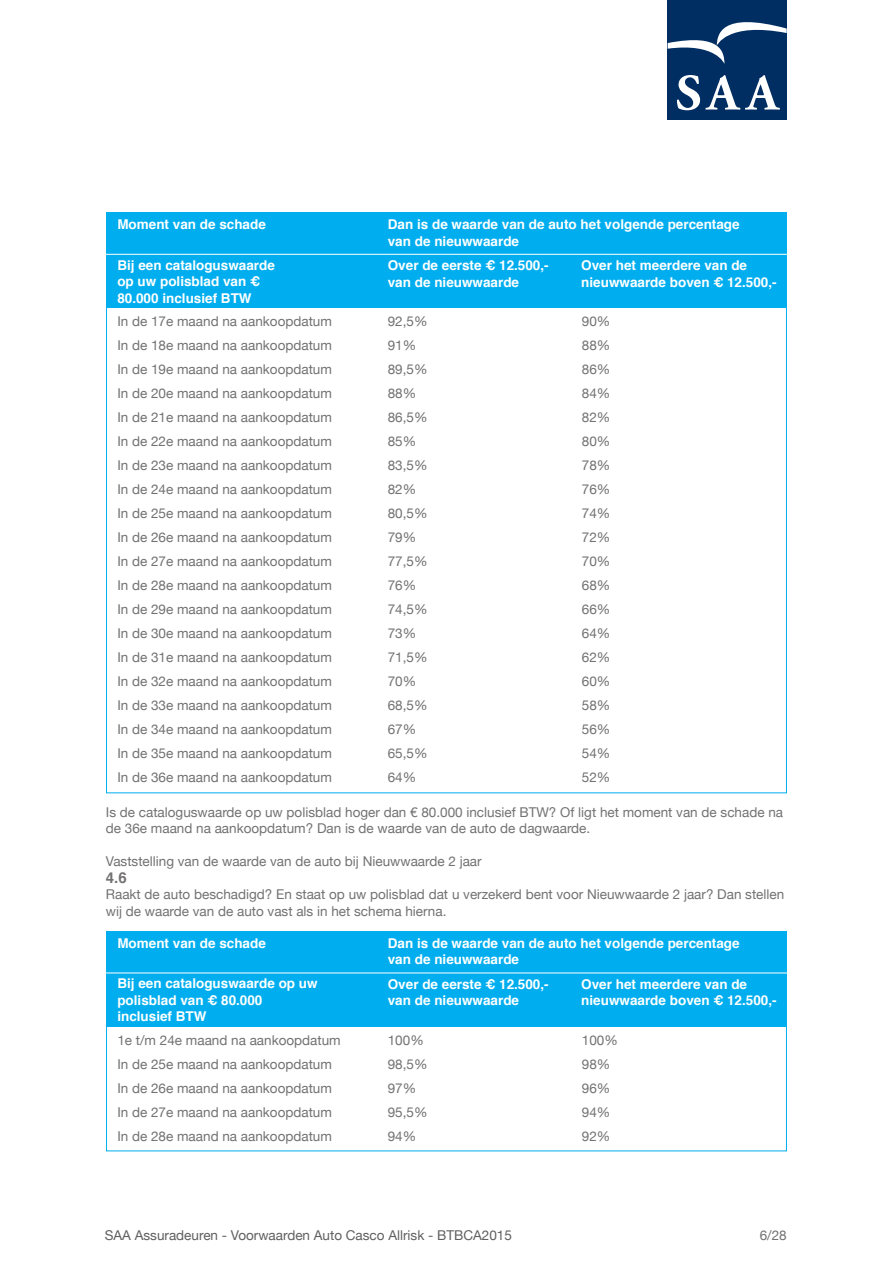
<style>
.page{position:relative;width:893px;height:1263px;background:#fff}
.page>*{position:absolute;margin:0;border:0;box-sizing:border-box;transform-origin:0 0}
.t1{font:700 15px "Helvetica";color:#737172}
.t2{font:13.5px/16.5px "Helvetica Neue";color:#737172}
.t3{font:700 13.5px/16.5px "Helvetica";color:#fff}
.t4{font:13.5px "Helvetica Neue";color:#5f5f5f}
</style>
<div class="page">
<div style="left:668px;top:0;width:119px;height:119px;background:#002e63"></div>
<svg style="left:677px;top:75px;width:103px;height:35px"></svg>
<svg style="left:668px;top:22px;width:119px;height:42px"></svg>
<div style="left:106px;top:213px;width:681px;height:95px;background:#00aeef"></div>
<hr style="left:99px;top:254px;width:693px;height:1px;background:#fff">
<div style="left:106px;top:931px;width:681px;height:95px;background:#00aeef"></div>
<div style="left:106px;top:951px;width:681px;height:200px;border:1px solid #00aeef"></div>
<hr style="left:99px;top:972px;width:693px;height:1px;background:#fff">
<p class="t3" style="left:117px;top:216px;width:150px">Moment van de schade</p>
<p class="t3" style="left:117px;top:257px;width:159px">Bij een cataloguswaarde op uw polisblad van €<br>80.000 inclusief BTW</p>
<p class="t2" style="left:117px;top:314px;width:216px">In de 17e maand na aankoopdatum</p>
<p class="t2" style="left:117px;top:338px;width:216px">In de 18e maand na aankoopdatum</p>
<p class="t2" style="left:117px;top:362px;width:216px">In de 19e maand na aankoopdatum</p>
<p class="t2" style="left:117px;top:386px;width:216px">In de 20e maand na aankoopdatum</p>
<p class="t2" style="left:117px;top:410px;width:216px">In de 21e maand na aankoopdatum</p>
<p class="t2" style="left:117px;top:434px;width:216px">In de 22e maand na aankoopdatum</p>
<p class="t2" style="left:117px;top:458px;width:216px">In de 23e maand na aankoopdatum</p>
<p class="t2" style="left:117px;top:482px;width:216px">In de 24e maand na aankoopdatum</p>
<p class="t2" style="left:117px;top:506px;width:216px">In de 25e maand na aankoopdatum</p>
<p class="t2" style="left:117px;top:530px;width:216px">In de 26e maand na aankoopdatum</p>
<p class="t2" style="left:117px;top:554px;width:216px">In de 27e maand na aankoopdatum</p>
<p class="t2" style="left:117px;top:578px;width:216px">In de 28e maand na aankoopdatum</p>
<p class="t2" style="left:117px;top:602px;width:216px">In de 29e maand na aankoopdatum</p>
<p class="t2" style="left:117px;top:626px;width:216px">In de 30e maand na aankoopdatum</p>
<p class="t2" style="left:117px;top:650px;width:216px">In de 31e maand na aankoopdatum</p>
<p class="t2" style="left:117px;top:674px;width:216px">In de 32e maand na aankoopdatum</p>
<p class="t2" style="left:117px;top:698px;width:216px">In de 33e maand na aankoopdatum</p>
<p class="t2" style="left:117px;top:722px;width:216px">In de 34e maand na aankoopdatum</p>
<p class="t2" style="left:117px;top:746px;width:216px">In de 35e maand na aankoopdatum</p>
<p class="t2" style="left:117px;top:770px;width:216px">In de 36e maand na aankoopdatum</p>
<p class="t3" style="left:388px;top:216px;width:353px">Dan is de waarde van de auto het volgende percentage</p>
<p class="t3" style="left:388px;top:233px;width:133px">van de nieuwwaarde</p>
<p class="t3" style="left:388px;top:257px;width:162px">Over de eerste € 12.500,-</p>
<p class="t3" style="left:388px;top:274px;width:133px">van de nieuwwaarde</p>
<p class="t3" style="left:581px;top:257px;width:167px">Over het meerdere van de</p>
<p class="t3" style="left:581px;top:274px;width:197px">nieuwwaarde boven € 12.500,-</p>
<p class="t2" style="left:388px;top:314px;width:41px">92,5%</p>
<p class="t2" style="left:388px;top:338px;width:30px">91%</p>
<p class="t2" style="left:388px;top:362px;width:41px">89,5%</p>
<p class="t2" style="left:388px;top:386px;width:30px">88%</p>
<p class="t2" style="left:388px;top:410px;width:41px">86,5%</p>
<p class="t2" style="left:388px;top:434px;width:30px">85%</p>
<p class="t2" style="left:388px;top:458px;width:41px">83,5%</p>
<p class="t2" style="left:388px;top:482px;width:30px">82%</p>
<p class="t2" style="left:388px;top:506px;width:41px">80,5%</p>
<p class="t2" style="left:388px;top:530px;width:30px">79%</p>
<p class="t2" style="left:388px;top:554px;width:41px">77,5%</p>
<p class="t2" style="left:388px;top:578px;width:30px">76%</p>
<p class="t2" style="left:388px;top:602px;width:41px">74,5%</p>
<p class="t2" style="left:388px;top:626px;width:30px">73%</p>
<p class="t2" style="left:388px;top:650px;width:41px">71,5%</p>
<p class="t2" style="left:388px;top:674px;width:30px">70%</p>
<p class="t2" style="left:388px;top:698px;width:41px">68,5%</p>
<p class="t2" style="left:388px;top:722px;width:30px">67%</p>
<p class="t2" style="left:388px;top:746px;width:41px">65,5%</p>
<p class="t2" style="left:388px;top:770px;width:30px">64%</p>
<p class="t2" style="left:582px;top:314px;width:30px">90%</p>
<p class="t2" style="left:582px;top:338px;width:30px">88%</p>
<p class="t2" style="left:582px;top:362px;width:30px">86%</p>
<p class="t2" style="left:582px;top:386px;width:30px">84%</p>
<p class="t2" style="left:582px;top:410px;width:30px">82%</p>
<p class="t2" style="left:582px;top:434px;width:30px">80%</p>
<p class="t2" style="left:582px;top:458px;width:30px">78%</p>
<p class="t2" style="left:582px;top:482px;width:30px">76%</p>
<p class="t2" style="left:582px;top:506px;width:30px">74%</p>
<p class="t2" style="left:582px;top:530px;width:30px">72%</p>
<p class="t2" style="left:582px;top:554px;width:30px">70%</p>
<p class="t2" style="left:582px;top:578px;width:30px">68%</p>
<p class="t2" style="left:582px;top:602px;width:30px">66%</p>
<p class="t2" style="left:582px;top:626px;width:30px">64%</p>
<p class="t2" style="left:582px;top:650px;width:30px">62%</p>
<p class="t2" style="left:582px;top:674px;width:30px">60%</p>
<p class="t2" style="left:582px;top:698px;width:30px">58%</p>
<p class="t2" style="left:582px;top:722px;width:30px">56%</p>
<p class="t2" style="left:582px;top:746px;width:30px">54%</p>
<p class="t2" style="left:582px;top:770px;width:30px">52%</p>
<p class="t2" style="left:106px;top:804px;width:679px">Is de cataloguswaarde op uw polisblad hoger dan € 80.000 inclusief BTW? Of ligt het moment van de schade na de 36e maand na aankoopdatum? Dan is de waarde van de auto de dagwaarde.</p>
<p class="t2" style="left:106px;top:854px;width:377px">Vaststelling van de waarde van de auto bij Nieuwwaarde 2 jaar</p>
<p class="t1" style="left:106px;top:865px;width:22px">4.6</p>
<p class="t2" style="left:106px;top:887px;width:680px">Raakt de auto beschadigd? En staat op uw polisblad dat u verzekerd bent voor Nieuwwaarde 2 jaar? Dan stellen wij de waarde van de auto vast als in het schema hierna.</p>
<p class="t3" style="left:117px;top:935px;width:150px">Moment van de schade</p>
<p class="t3" style="left:117px;top:975px;width:202px">Bij een cataloguswaarde op uw polisblad van € 80.000</p>
<p class="t3" style="left:117px;top:1008px;width:91px">inclusief BTW</p>
<p class="t2" style="left:117px;top:1032px;width:225px">1e t/m 24e maand na aankoopdatum</p>
<p class="t2" style="left:117px;top:1056px;width:216px">In de 25e maand na aankoopdatum</p>
<p class="t2" style="left:117px;top:1080px;width:216px">In de 26e maand na aankoopdatum</p>
<p class="t2" style="left:117px;top:1104px;width:216px">In de 27e maand na aankoopdatum</p>
<p class="t2" style="left:117px;top:1128px;width:216px">In de 28e maand na aankoopdatum</p>
<p class="t3" style="left:388px;top:935px;width:353px">Dan is de waarde van de auto het volgende percentage</p>
<p class="t3" style="left:388px;top:951px;width:133px">van de nieuwwaarde</p>
<p class="t3" style="left:388px;top:976px;width:162px">Over de eerste € 12.500,-</p>
<p class="t3" style="left:388px;top:992px;width:133px">van de nieuwwaarde</p>
<p class="t3" style="left:581px;top:976px;width:167px">Over het meerdere van de</p>
<p class="t3" style="left:581px;top:992px;width:197px">nieuwwaarde boven € 12.500,-</p>
<p class="t2" style="left:388px;top:1032px;width:38px">100%</p>
<p class="t2" style="left:388px;top:1056px;width:41px">98,5%</p>
<p class="t2" style="left:388px;top:1080px;width:30px">97%</p>
<p class="t2" style="left:388px;top:1104px;width:41px">95,5%</p>
<p class="t2" style="left:388px;top:1128px;width:30px">94%</p>
<p class="t2" style="left:582px;top:1032px;width:38px">100%</p>
<p class="t2" style="left:582px;top:1056px;width:30px">98%</p>
<p class="t2" style="left:582px;top:1080px;width:30px">96%</p>
<p class="t2" style="left:582px;top:1104px;width:30px">94%</p>
<p class="t2" style="left:582px;top:1128px;width:30px">92%</p>
<p class="t4" style="left:105px;top:1225px;width:409px">SAA Assuradeuren - Voorwaarden Auto Casco Allrisk - BTBCA2015</p>
<p class="t2" style="left:760px;top:1227px;width:29px">6/28</p>
</div>
